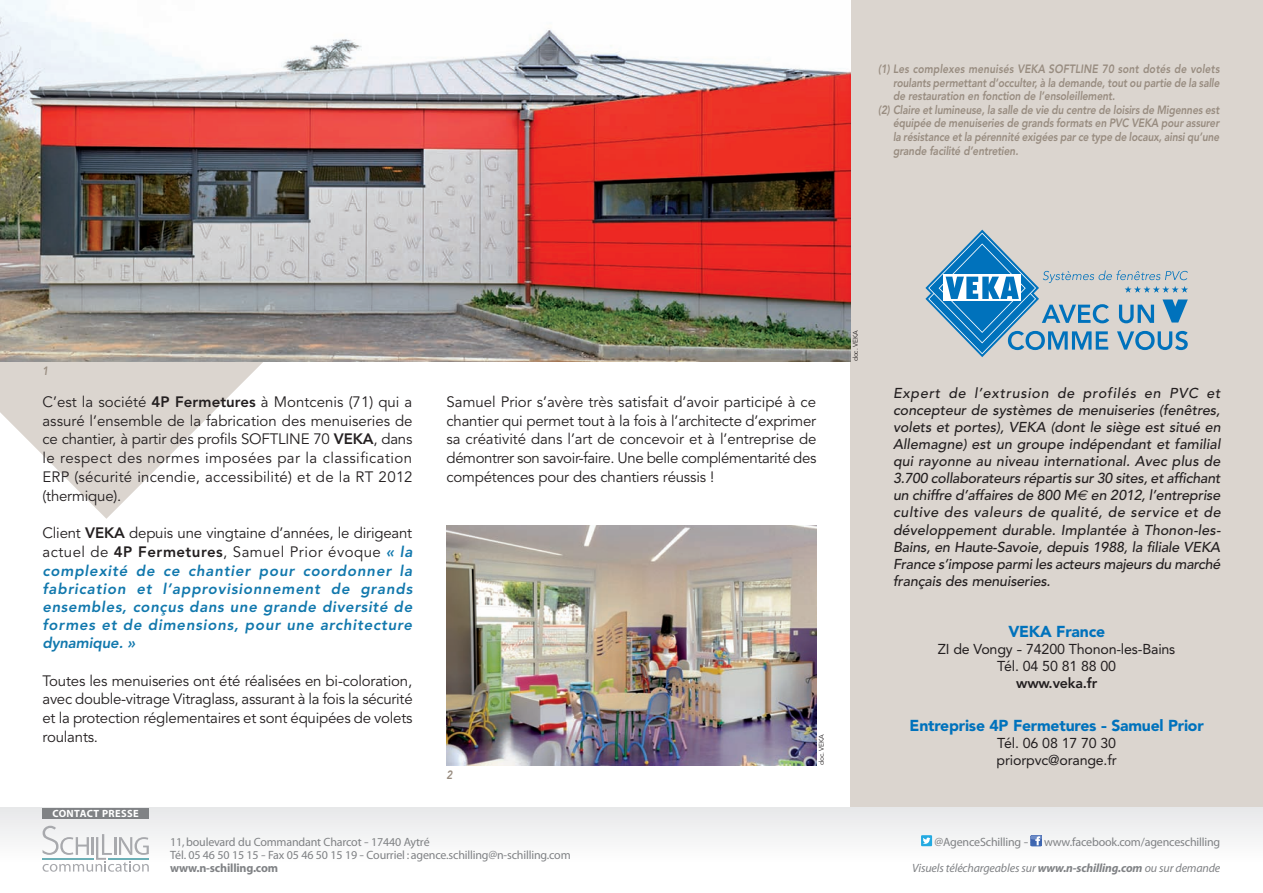
<style>
.page{position:relative;width:1263px;height:893px;background:#fff}
.page>*{position:absolute;margin:0;border:0;box-sizing:border-box;transform-origin:0 0}
.t1{font:900 15.75px "Avenir";letter-spacing:-.015em;color:#0072bc}
.t2{font:15px/18.8px "Avenir";letter-spacing:-.015em;color:#231f20;text-align:justify}
.t3{font:italic 800 15px/18.3px "Avenir";letter-spacing:.055em;color:#1178ad;text-align:justify}
.t4{font:italic 500 14.25px/17.1px "Avenir";letter-spacing:-.015em;color:#231f20;text-align:justify}
.t5{font:14.25px/17.1px "Avenir";letter-spacing:-.015em;color:#231f20;text-align:center}
.t6{font:800 14.25px "Avenir";letter-spacing:-.015em;color:#231f20}
.t7{font:italic 800 12px "Avenir";letter-spacing:-.01em;color:#988c80;scale:.85 1}
.t8{font:12px "Myriad";letter-spacing:-.015em;color:#808285}
.t9{font:italic 12px "Myriad";letter-spacing:-.015em;color:#808285}
.t10{font:italic 800 12px "Avenir";letter-spacing:.015em;color:#988c80;scale:.85 1}
.t11{font:700 12px "Myriad";letter-spacing:-.015em;color:#808285}
.t12{font:700 10.5px "Myriad";letter-spacing:.035em;color:#fff}
.t13{font:6.75px "Avenir";letter-spacing:-.015em;color:#231f20}
.s1{font-weight:800}
.s2{font-weight:400;font-style:normal;color:#231f20}
.s3{font-style:normal;color:#231f20}
.s4{font-family:"Euro Sans";font-weight:400}
.s5{font-weight:700}
</style>
<div class="page">
<svg style="left:0;top:361px;width:368px;height:158px"></svg>
<div style="left:850px;top:0;width:413px;height:808px;background:#dbd5cf"></div>
<div style="left:0;top:808px;width:1263px;height:53px;background:#f2f3f4"></div>
<div style="left:43px;top:808px;width:106px;height:11px;background:#808285"></div>
<svg style="left:43px;top:826px;width:106px;height:46px"></svg>
<div style="left:921px;top:835px;width:11px;height:11px;background:#24aae1"></div>
<svg style="left:923px;top:837px;width:7px;height:7px"></svg>
<svg style="left:1031px;top:835px;width:11px;height:12px"></svg>
<img style="left:0;top:0;width:850px;height:361px">
<img style="left:446px;top:525px;width:370px;height:240px">
<svg style="left:925px;top:230px;width:263px;height:127px"></svg>
<p class="t10" style="left:878px;top:64px;width:403px">(1) Les complexes menuisés VEKA SOFTLINE 70 sont dotés de volets</p>
<p class="t7" style="left:893px;top:77px;width:386px">roulants permettant d’occulter, à la demande, tout ou partie de la salle</p>
<p class="t7" style="left:893px;top:91px;width:263px">de restauration en fonction de l’ensoleillement.</p>
<p class="t7" style="left:878px;top:105px;width:403px">(2) Claire et lumineuse, la salle de vie du centre de loisirs de Migennes est</p>
<p class="t7" style="left:893px;top:118px;width:385px">équipée de menuiseries de grands formats en PVC VEKA pour assurer</p>
<p class="t7" style="left:893px;top:132px;width:385px">la résistance et la pérennité exigées par ce type de locaux, ainsi qu’une</p>
<p class="t7" style="left:893px;top:146px;width:149px">grande facilité d’entretien.</p>
<p class="t7" style="left:43px;top:366px;width:9px">1</p>
<p class="t2" style="left:43px;top:393px;width:371px">C’est la société <span class="s1">4P Fermetures</span> à Montcenis (71) qui a assuré l’ensemble de la fabrication des menuiseries de ce chantier, à partir des profils SOFTLINE 70 <span class="s1">VEKA</span>, dans le respect des normes imposées par la classification ERP (sécurité incendie, accessibilité) et de la RT 2012 (thermique).</p>
<p class="t3" style="left:42px;top:525px;width:371px"><span class="s2">Client</span> <span class="s3">VEKA</span> <span class="s2">depuis une vingtaine d’années, le dirigeant actuel de</span> <span class="s3">4P Fermetures</span><span class="s2">, Samuel Prior évoque</span> « la complexité de ce chantier pour coordonner la fabrication et l’approvisionnement de grands ensembles, conçus dans une grande diversité de formes et de dimensions, pour une architecture dynamique. »</p>
<p class="t2" style="left:43px;top:672px;width:372px">Toutes les menuiseries ont été réalisées en bi-coloration, avec double-vitrage Vitraglass, assurant à la fois la sécurité et la protection réglementaires et sont équipées de volets roulants.</p>
<p class="t12" style="left:52px;top:809px;width:88px">CONTACT PRESSE</p>
<p class="t2" style="left:446px;top:393px;width:371px">Samuel Prior s’avère très satisfait d’avoir participé à ce chantier qui permet tout à la fois à l’architecte d’exprimer sa créativité dans l’art de concevoir et à l’entreprise de démontrer son savoir-faire. Une belle complémentarité des compétences pour des chantiers réussis !</p>
<p class="t13" style="left:853px;top:361px;width:33px;rotate:-90deg">doc. VEKA</p>
<p class="t7" style="left:446px;top:770px;width:9px">2</p>
<p class="t13" style="left:819px;top:765px;width:33px;rotate:-90deg">doc. VEKA</p>
<p class="t4" style="left:893px;top:385px;width:329px">Expert de l’extrusion de profilés en PVC et concepteur de systèmes de menuiseries (fenêtres, volets et portes), VEKA (dont le siège est situé en Allemagne) est un groupe indépendant et familial qui rayonne au niveau international. Avec plus de 3.700 collaborateurs répartis sur 30 sites, et affichant un chiffre d’affaires de 800 M<span class="s4">€</span> en 2012, l’entreprise cultive des valeurs de qualité, de service et de développement durable. Implantée à Thonon-les-Bains, en Haute-Savoie, depuis 1988, la filiale VEKA France s’impose parmi les acteurs majeurs du marché français des menuiseries.</p>
<p class="t1" style="left:1008px;top:625px;width:98px">VEKA France</p>
<p class="t5" style="left:938px;top:642px;width:239px">ZI de Vongy - 74200 Thonon-les-Bains<br>Tél. 04 50 81 88 00</p>
<p class="t6" style="left:1016px;top:678px;width:82px">www.veka.fr</p>
<p class="t1" style="left:910px;top:719px;width:296px">Entreprise 4P Fermetures - Samuel Prior</p>
<p class="t5" style="left:997px;top:736px;width:122px;text-align:left">Tél. 06 08 17 70 30 priorpvc@orange.fr</p>
<p class="t8" style="left:170px;top:838px;width:261px">11, boulevard du Commandant Charcot - 17440 Aytré</p>
<p class="t8" style="left:934px;top:838px;width:95px">@AgenceSchilling -</p>
<p class="t8" style="left:1044px;top:838px;width:178px">www.facebook.com/agenceschilling</p>
<p class="t8" style="left:170px;top:850px;width:402px">Tél. 05 46 50 15 15 - Fax 05 46 50 15 19 - Courriel : agence.schilling@n-schilling.com</p>
<p class="t11" style="left:170px;top:863px;width:110px">www.n-schilling.com</p>
<p class="t9" style="left:912px;top:863px;width:310px">Visuels téléchargeables sur <span class="s5">www.n-schilling.com</span> ou sur demande</p>
</div>
